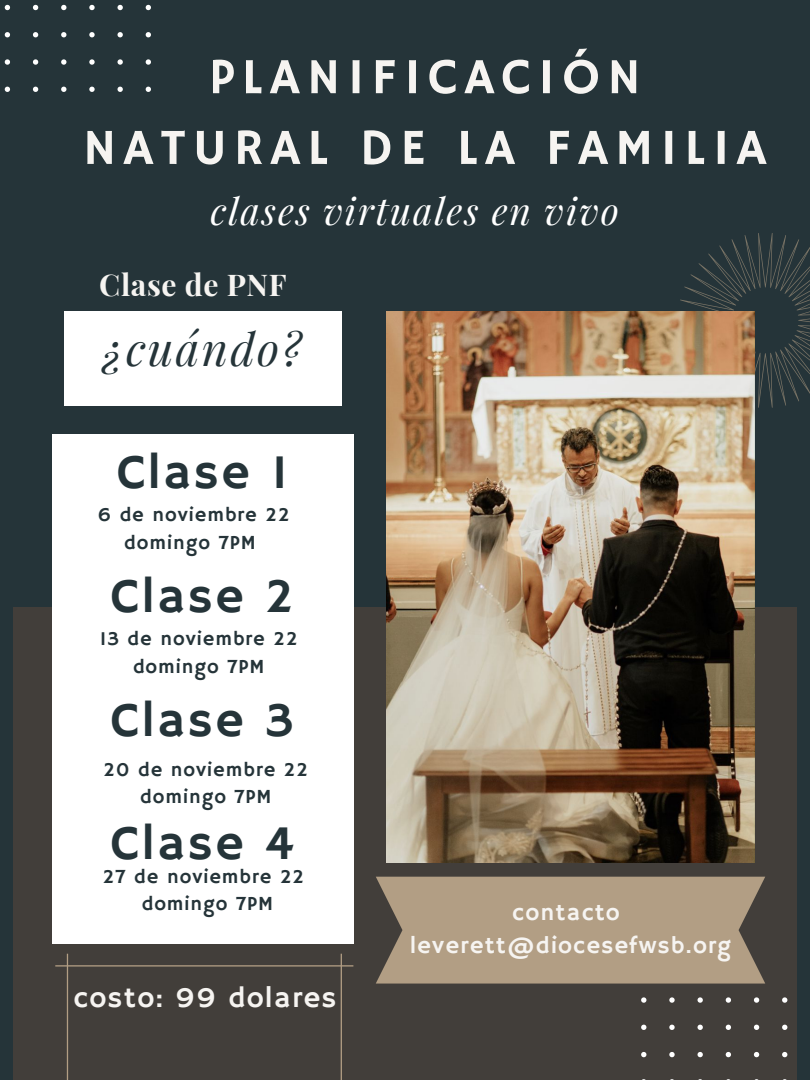
<style>
.page{position:relative;width:810px;height:1080px;background:#253439}
.page>*{position:absolute;margin:0;border:0;box-sizing:border-box;transform-origin:0 0}
.t1{font:50.75px/70.7px "Hammersmith One";letter-spacing:.14em;color:#f6f4f1;text-align:center}
.t2{font:49.31px "Hammersmith One";letter-spacing:.05em;color:#253439}
.t3{font:italic 45.31px "Playfair Display";letter-spacing:.05em;color:#253439}
.t4{font:italic 37.25px "Playfair Display";letter-spacing:.05em;color:#fff}
.t5{font:700 30px "Playfair Display";letter-spacing:.02em;color:#f6f4f1}
.t6{font:29.06px "Hammersmith One";letter-spacing:.05em;color:#f6f4f1}
.t7{font:23.81px/33.2px "Hammersmith One";letter-spacing:.05em;color:#f6f4f1;text-align:center}
.t8{font:19.94px/27.6px "Hammersmith One";letter-spacing:.05em;color:#253439;text-align:center}
</style>
<div class="page">
<div style="left:13px;top:607px;width:784px;height:473px;background:#423e3a"></div>
<svg style="left:641px;top:997px;width:147px;height:83px"></svg>
<svg style="left:678px;top:233px;width:132px;height:175px"></svg>
<div style="left:64px;top:312px;width:278px;height:94px;background:#fff"></div>
<div style="left:52px;top:434px;width:301px;height:510px;background:#fff"></div>
<img style="left:387px;top:312px;width:367px;height:551px">
<svg style="left:4px;top:4px;width:147px;height:88px"></svg>
<svg style="left:376px;top:877px;width:389px;height:107px;background:#a9977e"></svg>
<svg style="left:55px;top:954px;width:298px;height:126px"></svg>
<h1 class="t1" style="left:83px;top:44px;width:685px">PLANIFICACIÓN<br>NATURAL DE LA FAMILIA</h1>
<h3 class="t4" style="left:211px;top:185px;width:410px">clases virtuales en vivo</h3>
<h3 class="t5" style="left:99px;top:264px;width:189px">Clase de PNF</h3>
<h3 class="t3" style="left:104px;top:317px;width:199px">¿cuándo?</h3>
<h2 class="t2" style="left:117px;top:444px;width:172px">Clase 1</h2>
<p class="t8" style="left:98px;top:502px;width:193px">6 de noviembre 22 domingo 7PM</p>
<h2 class="t2" style="left:111px;top:568px;width:185px">Clase 2</h2>
<p class="t8" style="left:100px;top:626px;width:199px">13 de noviembre 22 domingo 7PM</p>
<h2 class="t2" style="left:111px;top:692px;width:185px">Clase 3</h2>
<p class="t8" style="left:104px;top:756px;width:206px">20 de noviembre 22 domingo 7PM</p>
<h2 class="t2" style="left:111px;top:814px;width:185px">Clase 4</h2>
<p class="t8" style="left:103px;top:863px;width:203px">27 de noviembre 22 domingo 7PM</p>
<h3 class="t6" style="left:73px;top:981px;width:265px">costo: 99 dolares</h3>
<p class="t7" style="left:410px;top:897px;width:323px">contacto leverett@diocesefwsb.org</p>
</div>
